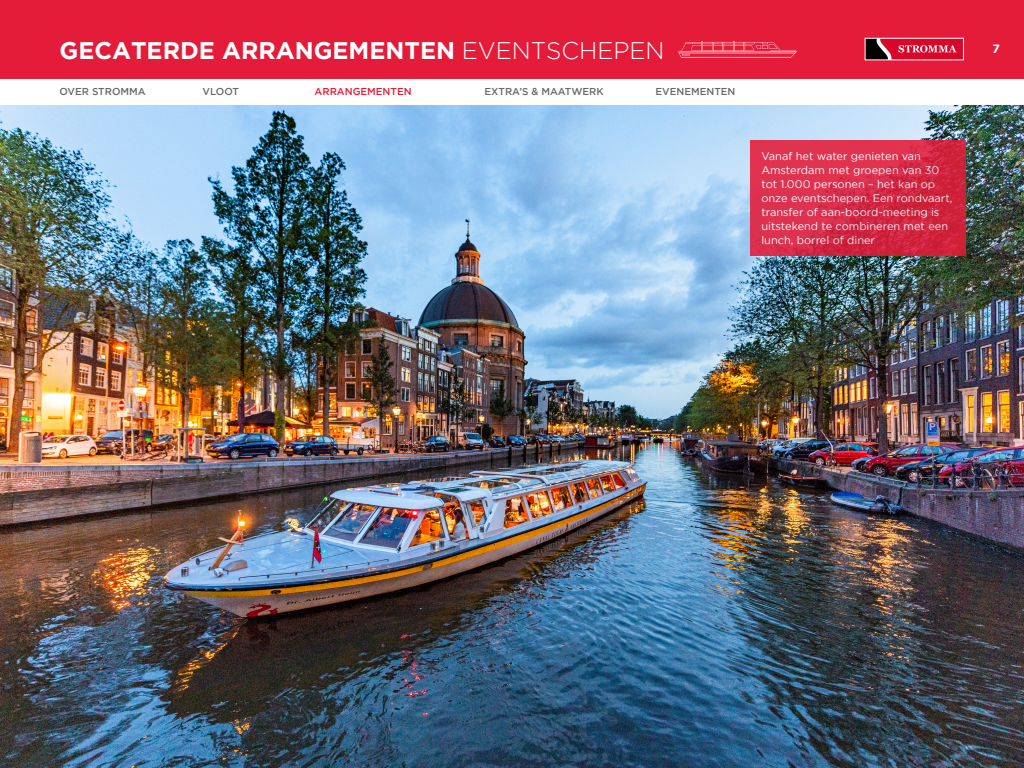
<style>
.page{position:relative;width:1024px;height:768px;background:#fff}
.page>*{position:absolute;margin:0;border:0;box-sizing:border-box;transform-origin:0 0}
.t1{font:700 24px "Gotham";color:#fff}
.t2{font:700 12px "Gotham";color:#fff}
.t3{font:11px/14px "Gotham";color:#fff}
.t4{font:500 10px "Gotham";color:#69696c}
.t5{font:500 10px "Gotham";color:#e41b39}
.s1{font-weight:300}
</style>
<div class="page">
<div style="left:0;top:0;width:1024px;height:79px;background:#e41b39"></div>
<img style="left:867px;top:40px;width:95px;height:18px">
<div style="left:865px;top:38px;width:99px;height:22px;border:1px solid #fff"></div>
<img style="left:0;top:105px;width:1024px;height:663px">
<svg style="left:750px;top:140px;width:215px;height:116px;background:#d72b47"></svg>
<svg style="left:678px;top:41px;width:118px;height:17px"></svg>
<p class="t1" style="left:60px;top:36px;width:606px">GECATERDE ARRANGEMENTEN <span class="s1">EVENTSCHEPEN</span></p>
<p class="t2" style="left:992px;top:42px;width:9px">7</p>
<p class="t4" style="left:60px;top:86px;width:88px">OVER STROMMA</p>
<p class="t4" style="left:203px;top:86px;width:38px">VLOOT</p>
<p class="t5" style="left:315px;top:86px;width:99px">ARRANGEMENTEN</p>
<p class="t4" style="left:485px;top:86px;width:121px">EXTRA’S &amp; MAATWERK</p>
<p class="t4" style="left:656px;top:86px;width:81px">EVENEMENTEN</p>
<p class="t3" style="left:761px;top:148px;width:193px">Vanaf het water genieten van<br>Amsterdam met groepen van 30 tot 1.000 personen – het kan op onze eventschepen. Een rondvaart, transfer of aan-boord-meeting is uitstekend te combineren met een lunch, borrel of diner</p>
</div>
